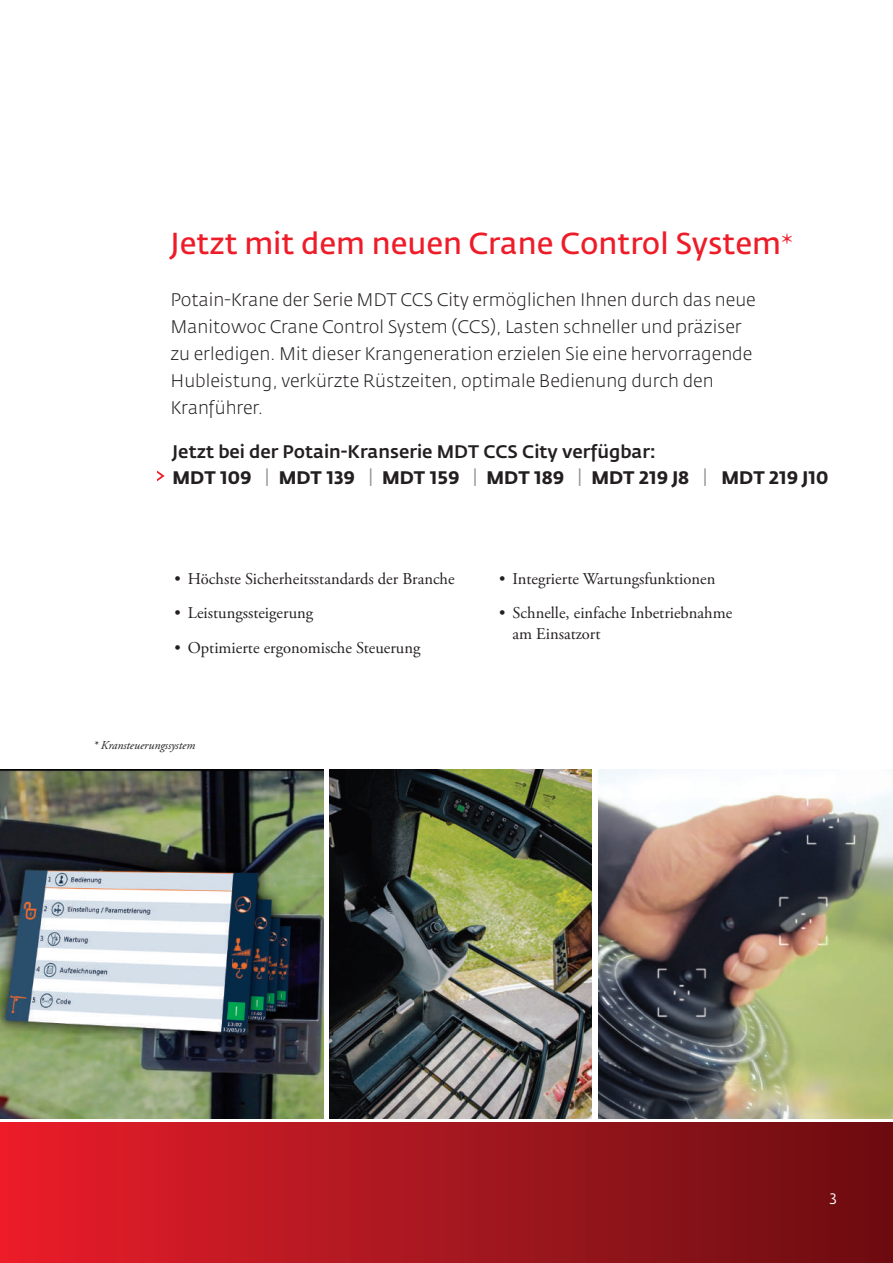
<style>
.page{position:relative;width:893px;height:1263px;background:#fff}
.page>*{position:absolute;margin:0;border:0;box-sizing:border-box;transform-origin:0 0}
.t1{font:600 30px "Fedra Sans Pro";color:#ee1c28}
.t2{font:300 18px/27px "Fedra Sans Pro";color:#231f20}
.t3{font:500 18px/26.2px "Fedra Sans Pro";color:#231f20}
.t4{font:16.5px/21px "Adobe Garamond Pro";color:#231f20}
.t5{font:15px "Fedra Sans Pro";color:#fff}
.t6{font:italic 12px "Adobe Garamond Pro";color:#231f20}
.s1{font-family:"Adobe Garamond Pro";font-weight:400}
.s2{font-weight:700}
.s3{font-weight:400;color:#939598}
</style>
<div class="page">
<div style="left:0;top:1123px;width:893px;height:140px;background:linear-gradient(to right,#e81e2b,#680e12)"></div>
<img style="left:329px;top:769px;width:263px;height:349px">
<img style="left:598px;top:769px;width:295px;height:349px">
<svg style="left:157px;top:470px;width:8px;height:11px"></svg>
<img style="left:0;top:769px;width:323px;height:349px">
<h1 class="t1" style="left:171px;top:225px;width:624px">Jetzt mit dem neuen Crane Control System<span class="s1">*</span></h1>
<p class="t2" style="left:171px;top:286px;width:587px">Potain-Krane der Serie MDT CCS City ermöglichen Ihnen durch das neue Manitowoc Crane Control System (CCS), Lasten schneller und präziser zu erledigen. Mit dieser Krangeneration erzielen Sie eine hervorragende Hubleistung, verkürzte Rüstzeiten, optimale Bedienung durch den Kranführer.</p>
<p class="t3" style="left:173px;top:438px;width:657px">Jetzt bei der Potain-Kranserie MDT CCS City verfügbar:<br><span class="s2">MDT 109</span> <span class="s3">|</span> <span class="s2">MDT 139</span> <span class="s3">|</span> <span class="s2">MDT 159</span> <span class="s3">|</span> <span class="s2">MDT 189</span> <span class="s3">|</span> <span class="s2">MDT 219 J8</span> <span class="s3">|</span> <span class="s2">MDT 219 J10</span></p>
<p class="t4" style="left:174px;top:568px;width:282px">• Höchste Sicherheitsstandards der Branche</p>
<p class="t4" style="left:174px;top:603px;width:140px">• Leistungssteigerung</p>
<p class="t4" style="left:174px;top:637px;width:247px">• Optimierte ergonomische Steuerung</p>
<p class="t6" style="left:93px;top:738px;width:104px">* Kransteuerungssystem</p>
<p class="t4" style="left:499px;top:568px;width:218px">• Integrierte Wartungsfunktionen</p>
<p class="t4" style="left:512px;top:603px;width:221px;text-indent:-14px">• Schnelle, einfache Inbetriebnahme am Einsatzort</p>
<p class="t5" style="left:830px;top:1189px;width:9px">3</p>
</div>
